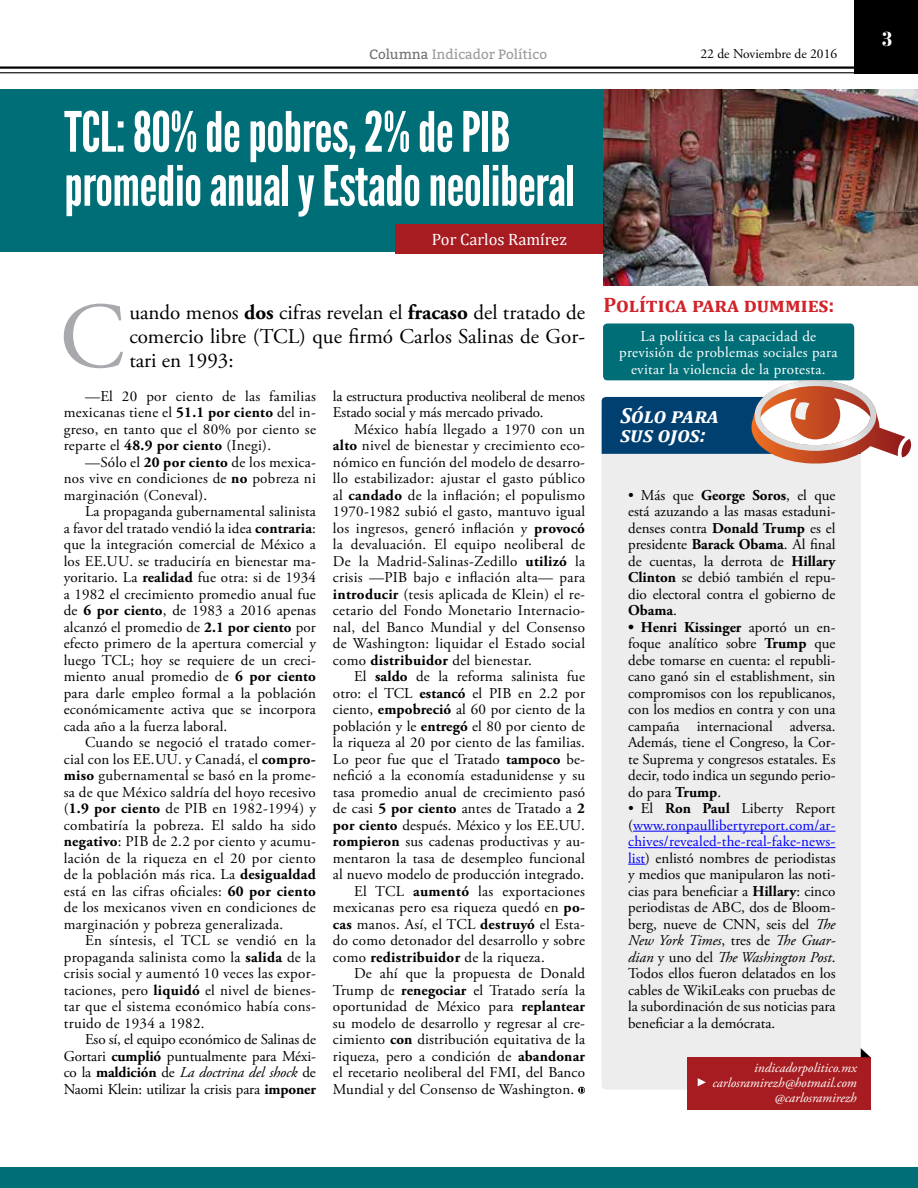
<style>
.page{position:relative;width:918px;height:1188px;background:#fff}
.page>*{position:absolute;margin:0;border:0;box-sizing:border-box;transform-origin:0 0}
.t1{font:93.45px "Adobe Garamond Pro";color:#a7a9ac}
.t2{font:55.5px/54px "League Gothic";letter-spacing:-.01em;color:#fff}
.t3{font:italic 700 21.9px/19.5px "Cambria";color:#fff}
.t4{font:21px/24px "Adobe Garamond Pro";color:#000;text-align:justify}
.t5{font:700 21px "Cambria";color:#d2232a}
.t6{font:700 21px "Bodoni FLF";color:#fff}
.t7{font:16.5px "Cambria";color:#fff}
.t8{font:15px/16.5px "Adobe Garamond Pro";letter-spacing:.01em;color:#000;text-align:justify}
.t9{font:15px/16.5px "Adobe Garamond Pro";letter-spacing:.02em;color:#fff;text-align:center}
.t10{font:15px/16.5px "Adobe Garamond Pro";letter-spacing:-.01em;color:#000}
.t11{font:italic 13.5px/15px "Adobe Garamond Pro";color:#fff;text-align:right}
.t12{font:13.5px "Bitter";color:#999b9e}
.t13{font:13.5px "Adobe Garamond Pro";color:#000}
.s1{color:#717275}
.s2{font-weight:700}
.s3{font-style:italic}
.s4{color:#00f}
</style>
<div class="page">
<hr style="left:0;top:66px;width:854px;height:3px;background:#000">
<hr style="left:0;top:72px;width:854px;height:1px;background:#000">
<div style="left:854px;top:0;width:64px;height:73px;background:#000"></div>
<svg style="left:579px;top:1088px;width:6px;height:5px"></svg>
<div style="left:603px;top:323px;width:251px;height:57px;background:#006e77;border-radius:4px"></div>
<div style="left:602px;top:406px;width:259px;height:684px;background:#ededee;border-radius:4px"></div>
<svg style="left:602px;top:380px;width:310px;height:83px"></svg>
<div style="left:687px;top:1057px;width:184px;height:52px;background:#a71c20"></div>
<svg style="left:698px;top:1078px;width:8px;height:8px"></svg>
<svg style="left:861px;top:1048px;width:9px;height:9px"></svg>
<hr style="left:633px;top:831px;width:203px;height:1px;background:#00f">
<hr style="left:628px;top:847px;width:208px;height:1px;background:#00f">
<svg style="left:628px;top:864px;width:17px;height:1px"></svg>
<div style="left:0;top:89px;width:918px;height:163px;background:#006e77"></div>
<div style="left:395px;top:224px;width:209px;height:29px;background:#a71c20"></div>
<img style="left:604px;top:89px;width:314px;height:197px">
<div style="left:0;top:1167px;width:918px;height:21px;background:#006e77"></div>
<p class="t12" style="left:369px;top:45px;width:179px"><span class="s1">Columna</span> Indicador Político</p>
<p class="t13" style="left:701px;top:46px;width:138px">22 de Noviembre de 2016</p>
<h2 class="t2" style="left:64px;top:105px;width:512px">TCL: 80% de pobres, 2% de PIB promedio anual y Estado neoliberal</h2>
<p class="t7" style="left:432px;top:230px;width:136px">Por Carlos Ramírez</p>
<h1 class="t1" style="left:60px;top:281px;width:67px">C</h1>
<h3 class="t4" style="left:129px;top:301px;width:457px">uando menos <span class="s2">dos</span> cifras revelan el <span class="s2">fracaso</span> del tratado de comercio libre (TCL) que firmó Carlos Salinas de Gor&shy;tari en 1993:</h3>
<p class="t8" style="left:64px;top:388px;width:254px;text-indent:21px">—El 20 por ciento de las familias mexicanas tiene el <span class="s2">51.1 por ciento</span> del in&shy;greso, en tanto que el 80% por ciento se reparte el <span class="s2">48.9 por ciento</span> (Inegi).</p>
<p class="t8" style="left:64px;top:454px;width:254px;text-indent:21px">—Sólo el <span class="s2">20 por ciento</span> de los mexica&shy;nos vive en condiciones de <span class="s2">no</span> pobreza ni marginación (Coneval).</p>
<p class="t8" style="left:64px;top:504px;width:254px;text-indent:21px">La propaganda gubernamental salinista a favor del tratado vendió la idea <span class="s2">contraria</span>: que la integración comercial de México a los EE.UU. se traduciría en bienestar ma&shy;yoritario. La <span class="s2">realidad</span> fue otra: si de 1934 a 1982 el crecimiento promedio anual fue de <span class="s2">6 por ciento</span>, de 1983 a 2016 apenas alcanzó el promedio de <span class="s2">2.1 por ciento</span> por efecto primero de la apertura comercial y luego TCL; hoy se requiere de un creci&shy;miento anual promedio de <span class="s2">6 por ciento </span>para darle empleo formal a la población económicamente activa que se incorpora cada año a la fuerza laboral.</p>
<p class="t8" style="left:64px;top:735px;width:254px;text-indent:21px">Cuando se negoció el tratado comer&shy;cial con los EE.UU. y Canadá, el <span class="s2">compro&shy;miso</span> gubernamental se basó en la prome&shy;sa de que México saldría del hoyo recesivo (<span class="s2">1.9 por ciento</span> de PIB en 1982-1994) y combatiría la pobreza. El saldo ha sido <span class="s2">negativo</span>: PIB de 2.2 por ciento y acumu&shy;lación de la riqueza en el 20 por ciento de la población más rica. La <span class="s2">desigualdad </span>está en las cifras oficiales: <span class="s2">60 por ciento </span>de los mexicanos viven en condiciones de marginación y pobreza generalizada.</p>
<p class="t8" style="left:64px;top:933px;width:254px;text-indent:21px">En síntesis, el TCL se vendió en la propaganda salinista como la <span class="s2">salida</span> de la crisis social y aumentó 10 veces las expor&shy;taciones, pero <span class="s2">liquidó</span> el nivel de bienes&shy;tar que el sistema económico había cons&shy;truido de 1934 a 1982.</p>
<p class="t8" style="left:64px;top:1032px;width:254px;text-indent:21px">Eso sí, el equipo económico de Salinas de Gortari <span class="s2">cumplió</span> puntualmente para Méxi&shy;co la <span class="s2">maldición</span> de <span class="s3">La doctrina del shock</span> de Naomi Klein: utilizar la crisis para <span class="s2">imponer</span></p>
<p class="t10" style="left:333px;top:388px;width:254px">la estructura productiva neoliberal de menos<br>Estado social y más mercado privado.</p>
<p class="t8" style="left:333px;top:421px;width:254px;text-indent:21px">México había llegado a 1970 con un <span class="s2">alto</span> nivel de bienestar y crecimiento eco&shy;nómico en función del modelo de desarro&shy;llo estabilizador: ajustar el gasto público al <span class="s2">candado</span> de la inflación; el populismo 1970-1982 subió el gasto, mantuvo igual los ingresos, generó inflación y <span class="s2">provocó </span>la devaluación. El equipo neoliberal de De la Madrid-Salinas-Zedillo <span class="s2">utilizó</span> la crisis —PIB bajo e inflación alta— para <span class="s2">introducir</span> (tesis aplicada de Klein) el re&shy;cetario del Fondo Monetario Internacio&shy;nal, del Banco Mundial y del Consenso de Washington: liquidar el Estado social como <span class="s2">distribuidor</span> del bienestar.</p>
<p class="t8" style="left:354px;top:669px;width:232px">El <span class="s2">saldo</span> de la reforma salinista fue</p>
<p class="t8" style="left:333px;top:685px;width:254px">otro: el TCL <span class="s2">estancó</span> el PIB en 2.2 por</p>
<p class="t8" style="left:333px;top:702px;width:254px">ciento, <span class="s2">empobreció</span> al 60 por ciento de la</p>
<p class="t8" style="left:333px;top:718px;width:254px">población y le <span class="s2">entregó</span> el 80 por ciento de</p>
<p class="t8" style="left:333px;top:735px;width:254px">la riqueza al 20 por ciento de las familias.</p>
<p class="t8" style="left:333px;top:751px;width:254px">Lo peor fue que el Tratado <span class="s2">tampoco</span> be-</p>
<p class="t8" style="left:333px;top:768px;width:254px">nefició a la economía estadunidense y su</p>
<p class="t8" style="left:333px;top:784px;width:254px">tasa promedio anual de crecimiento pasó</p>
<p class="t8" style="left:333px;top:801px;width:254px">de casi <span class="s2">5 por ciento</span> antes de Tratado a <span class="s2">2</span></p>
<p class="t8" style="left:333px;top:817px;width:254px"><span class="s2">por ciento</span> después. México y los EE.UU.</p>
<p class="t8" style="left:333px;top:834px;width:254px"><span class="s2">rompieron</span> sus cadenas productivas y au-</p>
<p class="t8" style="left:333px;top:850px;width:254px">mentaron la tasa de desempleo funcional</p>
<p class="t8" style="left:333px;top:867px;width:253px">al nuevo modelo de producción integrado.</p>
<p class="t8" style="left:354px;top:883px;width:232px">El TCL <span class="s2">aumentó</span> las exportaciones</p>
<p class="t8" style="left:333px;top:900px;width:254px">mexicanas pero esa riqueza quedó en <span class="s2">po-</span></p>
<p class="t8" style="left:333px;top:916px;width:254px"><span class="s2">cas</span> manos. Así, el TCL <span class="s2">destruyó</span> el Esta-</p>
<p class="t8" style="left:333px;top:933px;width:254px">do como detonador del desarrollo y sobre</p>
<p class="t8" style="left:333px;top:949px;width:213px">como <span class="s2">redistribuidor</span> de la riqueza.</p>
<p class="t8" style="left:354px;top:966px;width:232px">De ahí que la propuesta de Donald</p>
<p class="t8" style="left:333px;top:982px;width:254px">Trump de <span class="s2">renegociar</span> el Tratado sería la</p>
<p class="t8" style="left:333px;top:999px;width:254px">oportunidad de México para <span class="s2">replantear</span></p>
<p class="t8" style="left:333px;top:1015px;width:254px">su modelo de desarrollo y regresar al cre-</p>
<p class="t8" style="left:333px;top:1032px;width:254px">cimiento <span class="s2">con</span> distribución equitativa de la</p>
<p class="t8" style="left:333px;top:1048px;width:254px">riqueza, pero a condición de <span class="s2">abandonar</span></p>
<p class="t8" style="left:333px;top:1065px;width:254px">el recetario neoliberal del FMI, del Banco</p>
<p class="t8" style="left:333px;top:1081px;width:243px">Mundial y del Consenso de Washington.</p>
<h3 class="t5" style="left:603px;top:290px;width:233px">Política para dummies:</h3>
<p class="t9" style="left:619px;top:328px;width:220px">La política es la capacidad de previsión de problemas sociales para evitar la violencia de la protesta.</p>
<h3 class="t3" style="left:620px;top:405px;width:100px">Sólo para sus ojos:</h3>
<p class="t8" style="left:628px;top:487px;width:209px">• Más que <span class="s2">George Soros</span>, el que está azuzando a las masas estaduni&shy;denses contra <span class="s2">Donald Trump</span> es el presidente <span class="s2">Barack Obama</span>. Al final de cuentas, la derrota de <span class="s2">Hillary Clinton</span> se debió también el repu&shy;dio electoral contra el gobierno de <span class="s2">Obama</span>.</p>
<p class="t8" style="left:628px;top:619px;width:209px"><span class="s2">• Henri Kissinger</span> aportó un en&shy;foque analítico sobre <span class="s2">Trump</span> que debe tomarse en cuenta: el republi&shy;cano ganó sin el establishment, sin compromisos con los republicanos, con los medios en contra y con una campaña internacional adversa.<br>Además, tiene el Congreso, la Cor&shy;te Suprema y congresos estatales. Es decir, todo indica un segundo perio&shy;do para <span class="s2">Trump</span>.</p>
<p class="t8" style="left:628px;top:801px;width:209px">• El <span class="s2">Ron Paul</span> Liberty Report (<span class="s4">www.ronpaullibertyreport.com/ar&shy;chives/revealed-the-real-fake-news&shy;list</span>) enlistó nombres de periodistas y medios que manipularon las noti&shy;cias para beneficiar a <span class="s2">Hillary</span>: cinco periodistas de ABC, dos de Bloom&shy;berg, nueve de CNN, seis del <span class="s3">The New York Times</span>, tres de <span class="s3">The Guar&shy;dian</span> y uno del <span class="s3">The Washington Post</span>.<br>Todos ellos fueron delatados en los cables de WikiLeaks con pruebas de la subordinación de sus noticias para beneficiar a la demócrata.</p>
<p class="t11" style="left:712px;top:1061px;width:146px">indicadorpolitico.mx carlosramirezh@hotmail.com @carlosramirezh</p>
<h3 class="t6" style="left:881px;top:27px;width:14px">3</h3>
</div>
